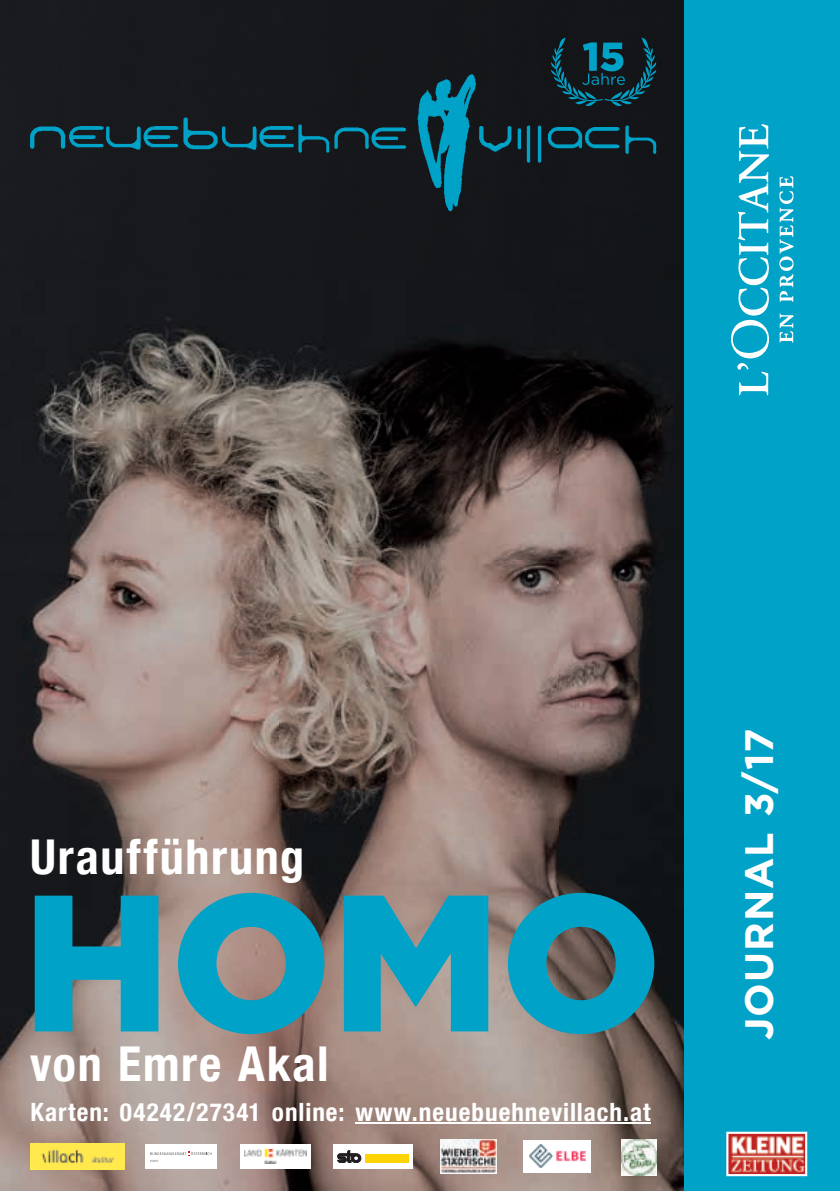
<style>
.page{position:relative;width:840px;height:1191px;background:#fff}
.page>*{position:absolute;margin:0;border:0;box-sizing:border-box;transform-origin:0 0}
.t1{font:900 194px "Gotham";color:#00a2c8}
.t2{font:700 condensed 48px "Helvetica Neue LT Com";letter-spacing:.035em;color:#fff}
.t3{font:700 39.6px "Gotham";letter-spacing:.03em;color:#fff}
.t4{font:700 condensed 25.2px "Helvetica Neue LT Com";letter-spacing:.04em;color:#fff}
</style>
<div class="page">
<img style="left:0;top:0;width:684px;height:1191px">
<div style="left:684px;top:0;width:155px;height:1191px;background:#00a2c8"></div>
<img style="left:9px;top:71px;width:673px;height:140px">
<hr style="left:355px;top:1122px;width:295px;height:1px;background:#fff">
<svg style="left:550px;top:38px;width:106px;height:69px;background:#0e3641"></svg>
<img style="left:620px;top:1140px;width:36px;height:35px">
<div style="left:240px;top:1144px;width:70px;height:24px;background:#fff"></div>
<img style="left:245px;top:1149px;width:61px;height:14px">
<img style="left:30px;top:1143px;width:94px;height:26px">
<img style="left:440px;top:1139px;width:56px;height:35px">
<div style="left:523px;top:1140px;width:68px;height:32px;background:#fff"></div>
<img style="left:529px;top:1144px;width:56px;height:23px">
<div style="left:145px;top:1144px;width:71px;height:24px;background:#fff"></div>
<svg style="left:150px;top:1151px;width:61px;height:11px"></svg>
<div style="left:333px;top:1144px;width:80px;height:24px;background:#fff"></div>
<svg style="left:337px;top:1150px;width:24px;height:12px"></svg>
<div style="left:365px;top:1153px;width:44px;height:9px;background:#fed304"></div>
<svg style="left:726px;top:1131px;width:80px;height:45px;background:#d78984"></svg>
<svg style="left:779px;top:313px;width:14px;height:30px"></svg>
<svg style="left:779px;top:176px;width:14px;height:126px"></svg>
<svg style="left:731px;top:124px;width:37px;height:271px"></svg>
<h2 class="t2" style="left:30px;top:828px;width:275px">Uraufführung</h2>
<h1 class="t1" style="left:23px;top:829px;width:640px">HOMO</h1>
<h2 class="t2" style="left:30px;top:1035px;width:300px">von Emre Akal</h2>
<p class="t4" style="left:30px;top:1097px;width:621px">Karten: 04242/27341 online: www.neuebuehnevillach.at</p>
<h3 class="t3" style="left:732px;top:1040px;width:313px;rotate:-90deg">JOURNAL 3/17</h3>
</div>
